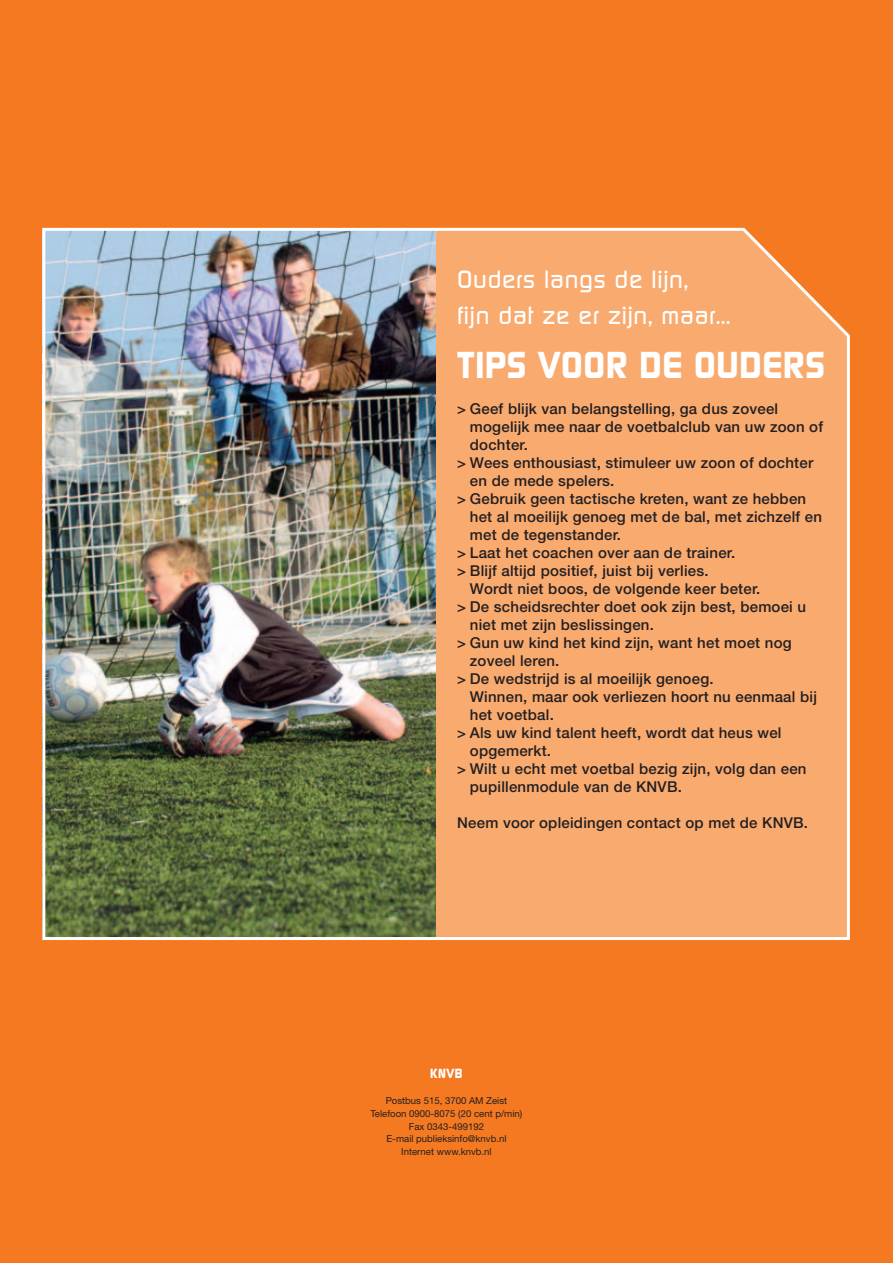
<style>
.page{position:relative;width:893px;height:1263px;background:#fff}
.page>*{position:absolute;margin:0;border:0;box-sizing:border-box;transform-origin:0 0}
.t1{font:36px "Bazouk KNVB Bold";letter-spacing:.02em;color:#fff}
.t2{font:24px/36px "Bazouk KNVB";letter-spacing:.03em;color:#fff}
.t3{font:500 15px "Helvetica Neue";letter-spacing:.015em;color:#231f20}
.t4{font:12.75px "Bazouk KNVB Bold";color:#fff}
.t5{font:9.6px/12.8px "Helvetica Neue";color:#231f20;text-align:center}
</style>
<div class="page">
<div style="left:0;top:0;width:892px;height:1263px;background:#f47921"></div>
<img style="left:42px;top:227px;width:808px;height:713px">
<h2 class="t2" style="left:457px;top:264px;width:275px">Ouders langs de lijn,<br>fijn dat ze er zijn, maar...</h2>
<h1 class="t1" style="left:457px;top:350px;width:369px">TIPS VOOR DE OUDERS</h1>
<p class="t3" style="left:457px;top:403px;width:322px">&gt; Geef blijk van belangstelling, ga dus zoveel</p>
<p class="t3" style="left:470px;top:421px;width:354px">mogelijk mee naar de voetbalclub van uw zoon of</p>
<p class="t3" style="left:470px;top:439px;width:59px">dochter.</p>
<p class="t3" style="left:457px;top:457px;width:358px">&gt; Wees enthousiast, stimuleer uw zoon of dochter</p>
<p class="t3" style="left:470px;top:475px;width:146px">en de mede spelers.</p>
<p class="t3" style="left:457px;top:493px;width:350px">&gt; Gebruik geen tactische kreten, want ze hebben</p>
<p class="t3" style="left:470px;top:511px;width:353px">het al moeilijk genoeg met de bal, met zichzelf en</p>
<p class="t3" style="left:470px;top:529px;width:152px">met de tegenstander.</p>
<p class="t3" style="left:457px;top:547px;width:279px">&gt; Laat het coachen over aan de trainer.</p>
<p class="t3" style="left:457px;top:565px;width:253px">&gt; Blijf altijd positief, juist bij verlies.</p>
<p class="t3" style="left:470px;top:583px;width:292px">Wordt niet boos, de volgende keer beter.</p>
<p class="t3" style="left:457px;top:601px;width:350px">&gt; De scheidsrechter doet ook zijn best, bemoei u</p>
<p class="t3" style="left:470px;top:619px;width:185px">niet met zijn beslissingen.</p>
<p class="t3" style="left:457px;top:637px;width:336px">&gt; Gun uw kind het kind zijn, want het moet nog</p>
<p class="t3" style="left:470px;top:655px;width:91px">zoveel leren.</p>
<p class="t3" style="left:457px;top:673px;width:258px">&gt; De wedstrijd is al moeilijk genoeg.</p>
<p class="t3" style="left:470px;top:691px;width:348px">Winnen, maar ook verliezen hoort nu eenmaal bij</p>
<p class="t3" style="left:470px;top:709px;width:85px">het voetbal.</p>
<p class="t3" style="left:457px;top:727px;width:326px">&gt; Als uw kind talent heeft, wordt dat heus wel</p>
<p class="t3" style="left:470px;top:745px;width:83px">opgemerkt.</p>
<p class="t3" style="left:457px;top:763px;width:351px">&gt; Wilt u echt met voetbal bezig zijn, volg dan een</p>
<p class="t3" style="left:470px;top:781px;width:214px">pupillen module van de KNVB.</p>
<p class="t3" style="left:457px;top:817px;width:352px">Neem voor opleidingen contact op met de KNVB.</p>
<p class="t4" style="left:430px;top:1068px;width:34px">KNVB</p>
<p class="t5" style="left:370px;top:1095px;width:153px">Postbus 515, 3700 AM Zeist<br>Telefoon 0900-8075 (20 cent p/min)<br>Fax 0343-499192<br>E-mail publieksinfo@knvb.nl<br>Internet www.knvb.nl</p>
</div>
